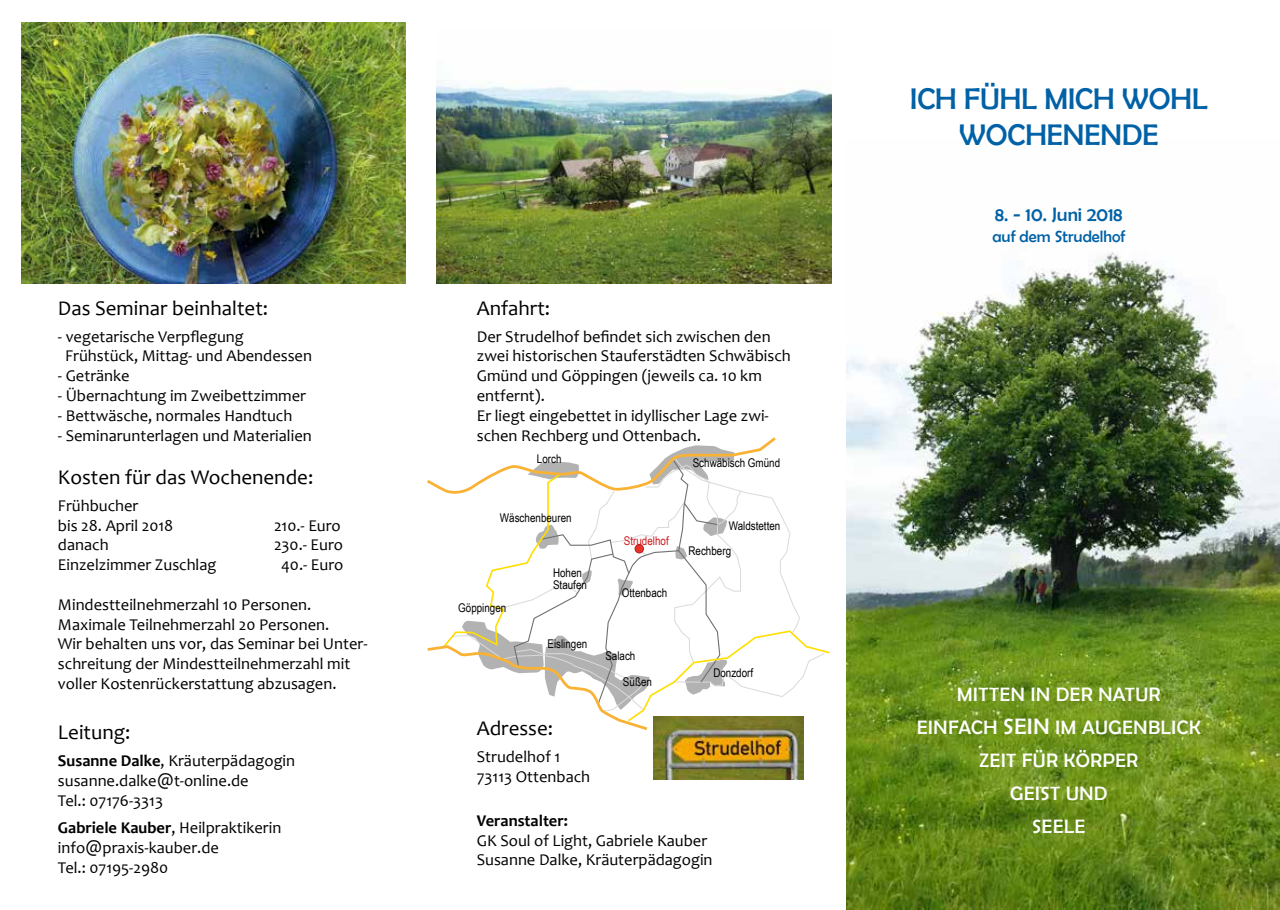
<style>
.page{position:relative;width:1280px;height:910px;background:#fff}
.page>*{position:absolute;margin:0;border:0;box-sizing:border-box;transform-origin:0 0}
.t1{font:30px/36px "Berlin Sans FB";color:#0061a6;text-align:center}
.t2{font:21px "Candara";color:#000}
.t3{font:19.5px/33px "Berlin Sans FB";letter-spacing:.035em;color:#fff;text-align:center}
.t4{font:19.5px "Berlin Sans FB";color:#0061a6}
.t5{font:16.5px/19.8px "Candara";color:#000}
.t6{font:16.5px "Berlin Sans FB";color:#0061a6}
.t7{font:700 16.5px "Candara";color:#000}
.t8{font:12px/12px "Arial Narrow";color:#000}
.t9{font:12px "Arial Narrow";color:#cd171a}
.s1{font-weight:700}
.s2{font-size:22.5px}
</style>
<div class="page">
<img style="left:846px;top:252px;width:434px;height:658px">
<img style="left:437px;top:80px;width:394px;height:203px">
<img style="left:653px;top:731px;width:150px;height:48px">
<svg style="left:427px;top:437px;width:403px;height:294px"></svg>
<div style="left:635px;top:544px;width:8px;height:9px;background:#e7332a;border-radius:50%"></div>
<div style="left:635px;top:544px;width:9px;height:9px;border:1px solid #be1622;border-radius:50%"></div>
<img style="left:21px;top:22px;width:384px;height:261px">
<p class="t2" style="left:58px;top:295px;width:212px">Das Seminar beinhaltet:</p>
<p class="t5" style="left:65px;top:326px;width:248px;text-indent:-7px">- vegetarische Verpflegung<br>Frühstück, Mittag- und Abendessen</p>
<p class="t5" style="left:58px;top:366px;width:73px">- Getränke</p>
<p class="t5" style="left:58px;top:385px;width:250px">- Übernachtung im Zweibettzimmer</p>
<p class="t5" style="left:58px;top:405px;width:236px">- Bettwäsche, normales Handtuch</p>
<p class="t5" style="left:58px;top:425px;width:255px">- Seminarunterlagen und Materialien</p>
<p class="t2" style="left:58px;top:464px;width:257px">Kosten für das Wochenende:</p>
<p class="t5" style="left:58px;top:495px;width:117px">Frühbucher<br>bis 28. April 2018</p>
<p class="t5" style="left:274px;top:515px;width:68px">210.- Euro</p>
<p class="t5" style="left:58px;top:535px;width:52px">danach</p>
<p class="t5" style="left:274px;top:535px;width:71px">230.- Euro</p>
<p class="t5" style="left:58px;top:555px;width:160px">Einzelzimmer Zuschlag</p>
<p class="t5" style="left:281px;top:555px;width:64px">40.- Euro</p>
<p class="t5" style="left:58px;top:594px;width:311px">Mindestteilnehmerzahl 10 Personen.<br>Maximale Teilnehmerzahl 20 Personen.<br>Wir behalten uns vor, das Seminar bei Unter&shy;schreitung der Mindestteilnehmerzahl mit voller Kostenrückerstattung abzusagen.</p>
<p class="t2" style="left:58px;top:719px;width:74px">Leitung:</p>
<p class="t5" style="left:58px;top:751px;width:239px"><span class="s1">Susanne Dalke</span>, Kräuterpädagogin susanne.dalke@t-online.de<br>Tel.: 07176-3313</p>
<p class="t5" style="left:58px;top:817px;width:225px"><span class="s1">Gabriele Kauber</span>, Heilpraktikerin info@praxis-kauber.de<br>Tel.: 07195-2980</p>
<p class="t2" style="left:477px;top:295px;width:75px">Anfahrt:</p>
<p class="t5" style="left:477px;top:326px;width:315px">Der Strudelhof befindet sich zwischen den zwei historischen Stauferstädten Schwäbisch Gmünd und Göppingen (jeweils ca. 10 km entfernt).<br>Er liegt eingebettet in idyllischer Lage zwi&shy;schen Rechberg und Ottenbach.</p>
<p class="t8" style="left:537px;top:452px;width:26px">Lorch</p>
<p class="t8" style="left:500px;top:511px;width:73px">Wäschenbeuren</p>
<p class="t8" style="left:458px;top:602px;width:50px">Göppingen</p>
<p class="t8" style="left:553px;top:567px;width:35px">Hohen<br>Staufen</p>
<p class="t8" style="left:547px;top:637px;width:41px">Eislingen</p>
<p class="t2" style="left:477px;top:715px;width:78px">Adresse:</p>
<p class="t5" style="left:477px;top:746px;width:115px">Strudelhof 1<br>73113 Ottenbach</p>
<p class="t9" style="left:624px;top:531px;width:46px">Strudelhof</p>
<p class="t8" style="left:622px;top:587px;width:47px">Ottenbach</p>
<p class="t8" style="left:605px;top:649px;width:32px">Salach</p>
<p class="t8" style="left:623px;top:675px;width:30px">Süßen</p>
<p class="t8" style="left:693px;top:456px;width:89px">Schwäbisch Gmünd</p>
<p class="t8" style="left:729px;top:519px;width:53px">Waldstetten</p>
<p class="t8" style="left:688px;top:544px;width:44px">Rechberg</p>
<p class="t8" style="left:713px;top:667px;width:41px">Donzdorf</p>
<p class="t7" style="left:477px;top:810px;width:93px">Veranstalter:</p>
<p class="t5" style="left:477px;top:830px;width:237px">GK Soul of Light, Gabriele Kauber<br>Susanne Dalke, Kräuterpädagogin</p>
<h1 class="t1" style="left:910px;top:80px;width:299px">ICH FÜHL MICH WOHL<br>WOCHENENDE</h1>
<p class="t4" style="left:995px;top:203px;width:129px">8. - 10. Juni 2018</p>
<p class="t6" style="left:992px;top:227px;width:134px">auf dem Strudelhof</p>
<p class="t3" style="left:917px;top:678px;width:285px">MITTEN IN DER NATUR<br>EINFACH <span class="s2">SEIN</span> IM AUGENBLICK<br>ZEIT FÜR KÖRPER<br>GEIST UND<br>SEELE</p>
</div>
